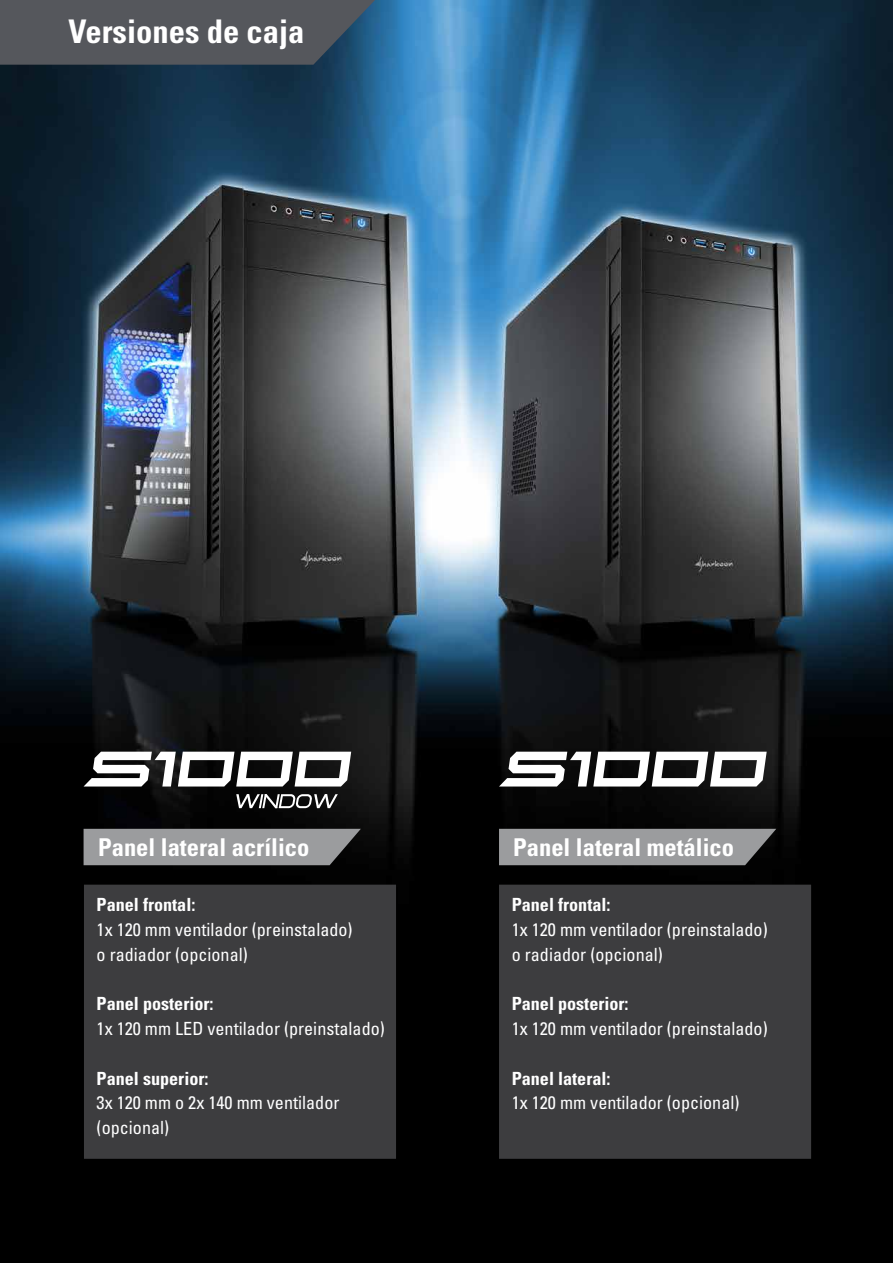
<style>
.page{position:relative;width:893px;height:1263px;background:#fff}
.page>*{position:absolute;margin:0;border:0;box-sizing:border-box;transform-origin:0 0}
.t1{font:700 condensed 32.55px "Univers";color:#fff}
.t2{font:700 condensed 24.6px "Univers";color:#fff}
.t3{font:condensed 18.15px/24.8px "Univers";color:#fff}
.t4{font:700 condensed 18.15px "Univers";color:#fff}
</style>
<div class="page">
<img style="left:0;top:0;width:893px;height:1263px">
<svg style="left:0;top:0;width:375px;height:65px;background:#50565d"></svg>
<div style="left:84px;top:829px;width:277px;height:36px;background:#9b9c9e"></div>
<div style="left:84px;top:885px;width:312px;height:274px;background:#3d3d3f"></div>
<div style="left:499px;top:885px;width:312px;height:274px;background:#3d3d3f"></div>
<div style="left:499px;top:829px;width:277px;height:36px;background:#9b9c9e"></div>
<svg style="left:84px;top:752px;width:267px;height:34px"></svg>
<svg style="left:236px;top:794px;width:102px;height:14px"></svg>
<svg style="left:499px;top:752px;width:268px;height:34px"></svg>
<h1 class="t1" style="left:69px;top:11px;width:237px">Versiones de caja</h1>
<h2 class="t2" style="left:98px;top:832px;width:213px">Panel lateral acrílico</h2>
<p class="t4" style="left:97px;top:894px;width:100px">Panel frontal:</p>
<p class="t3" style="left:97px;top:917px;width:257px">1x 120 mm ventilador (preinstalado) o radiador (opcional)</p>
<p class="t4" style="left:97px;top:993px;width:118px">Panel posterior:</p>
<p class="t3" style="left:97px;top:1016px;width:290px">1x 120 mm LED ventilador (preinstalado)</p>
<p class="t4" style="left:97px;top:1067px;width:113px">Panel superior:</p>
<p class="t3" style="left:97px;top:1090px;width:244px">3x 120 mm o 2x 140 mm ventilador (opcional)</p>
<h2 class="t2" style="left:513px;top:832px;width:222px">Panel lateral metálico</h2>
<p class="t4" style="left:512px;top:894px;width:100px">Panel frontal:</p>
<p class="t3" style="left:512px;top:917px;width:257px">1x 120 mm ventilador (preinstalado) o radiador (opcional)</p>
<p class="t4" style="left:512px;top:993px;width:118px">Panel posterior:</p>
<p class="t3" style="left:512px;top:1016px;width:257px">1x 120 mm ventilador (preinstalado)</p>
<p class="t4" style="left:512px;top:1067px;width:100px">Panel lateral:</p>
<p class="t3" style="left:512px;top:1090px;width:229px">1x 120 mm ventilador (opcional)</p>
</div>
